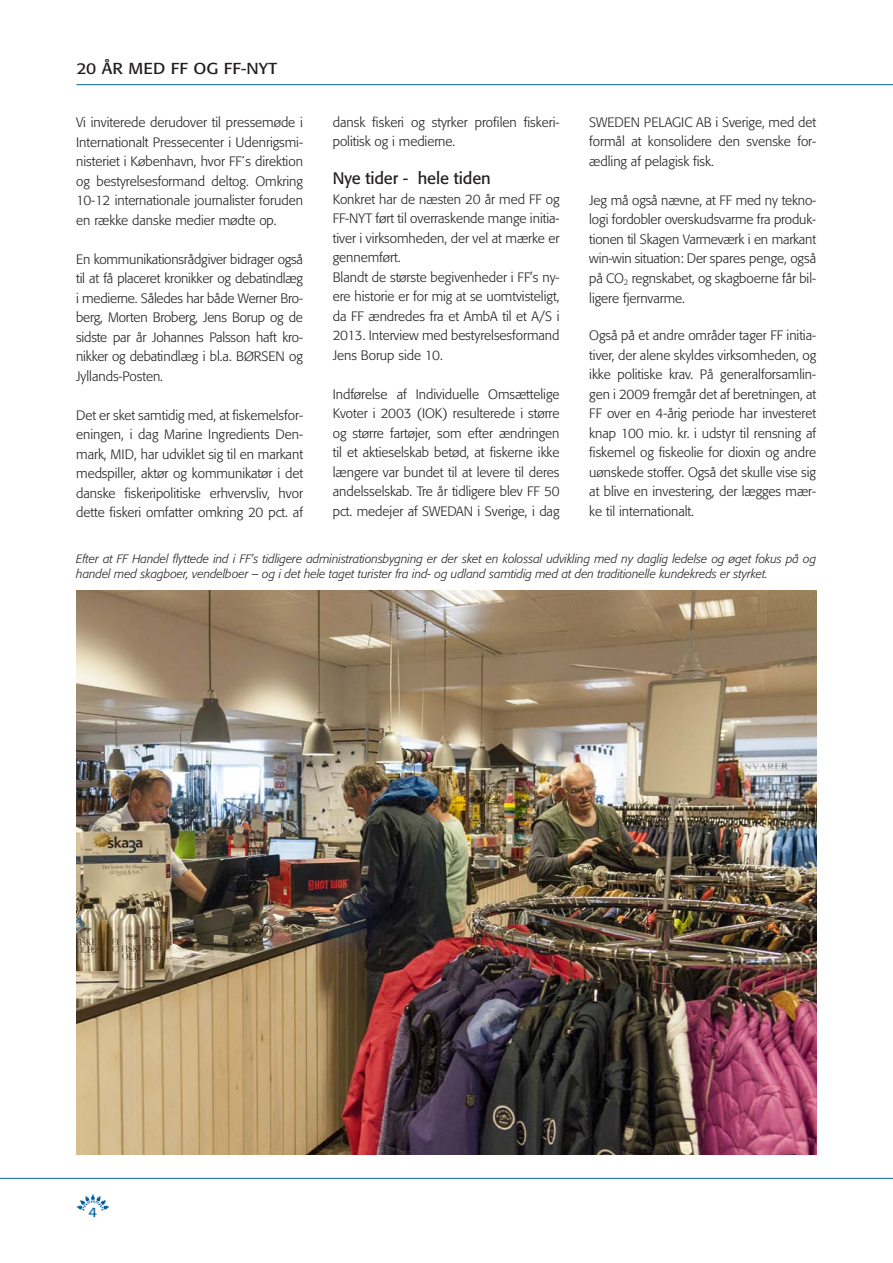
<style>
.page{position:relative;width:893px;height:1263px;background:#fff}
.page>*{position:absolute;margin:0;border:0;box-sizing:border-box;transform-origin:0 0}
.Rubrik_2017{font:16.5px "Formata";letter-spacing:-.005em;color:#231f20}
.Over-overskrift{font:15.75px "Formata";color:#231f20;scale:1.1 1}
.BRØD_2017{font:300 13.5px/19.5px "Formata";letter-spacing:-.005em;color:#231f20;text-align:justify}
.Rubrik_2017-2{font:300 13.5px/19.5px "Formata";letter-spacing:-.005em;color:#231f20;text-align:justify}
.t1{font:13.5px "Formata";color:#0062a3;scale:1.1 1}
.Billedtekst_2017{font:italic 300 12px/15px "Formata";letter-spacing:-.005em;color:#231f20}
</style>
<div class="page">
<hr style="left:0;top:1178px;width:893px;height:1px;background:#0062a3">
<svg style="left:77px;top:1194px;width:32px;height:17px"></svg>
<hr style="left:77px;top:84px;width:816px;height:1px;background:#0062a3">
<img style="left:76px;top:591px;width:741px;height:563px">
<p class="Over-overskrift" style="left:77px;top:59px;width:184px">20 ÅR MED FF OG FF-NYT</p>
<p class="BRØD_2017" style="left:76px;top:113px;width:228px">Vi inviterede derudover til pressemøde i Internationalt Pressecenter i Udenrigsmi&shy;nisteriet i København, hvor FF´s direktion og bestyrelsesformand deltog. Omkring 10-12 internationale journalister foruden en række danske medier mødte op.</p>
<p class="BRØD_2017" style="left:76px;top:249px;width:228px">En kommunikationsrådgiver bidrager også til at få placeret kronikker og debatindlæg i medierne. Således har både Werner Bro&shy;berg, Morten Broberg, Jens Borup og de sidste par år Johannes Palsson haft kro&shy;nikker og debatindlæg i bl.a. BØRSEN og Jyllands-Posten.</p>
<p class="Rubrik_2017-2" style="left:76px;top:405px;width:228px">Det er sket samtidig med, at fiskemelsfor&shy;eningen, i dag Marine Ingredients Den&shy;mark, MID, har udviklet sig til en markant medspiller, aktør og kommunikatør i det danske fiskeripolitiske erhvervsliv, hvor dette fiskeri omfatter omkring 20 pct. af</p>
<p class="Rubrik_2017-2" style="left:333px;top:113px;width:228px">dansk fiskeri og styrker profilen fiskeri-</p>
<p class="Rubrik_2017-2" style="left:333px;top:132px;width:124px">politisk og i medierne.</p>
<p class="Rubrik_2017" style="left:333px;top:168px;width:160px">Nye tider - hele tiden</p>
<p class="BRØD_2017" style="left:333px;top:189px;width:228px">Konkret har de næsten 20 år med FF og FF-NYT ført til overraskende mange initia&shy;tiver i virksomheden, der vel at mærke er gennemført.</p>
<p class="BRØD_2017" style="left:333px;top:267px;width:228px">Blandt de største begivenheder i FF’s ny&shy;ere historie er for mig at se uomtvisteligt, da FF ændredes fra et AmbA til et A/S i 2013. Interview med bestyrelsesformand Jens Borup side 10.</p>
<p class="BRØD_2017" style="left:333px;top:384px;width:228px">Indførelse af Individuelle Omsættelige Kvoter i 2003 (IOK) resulterede i større og større fartøjer, som efter ændringen til et aktieselskab betød, at fiskerne ikke længere var bundet til at levere til deres andelsselskab. Tre år tidligere blev FF 50 pct. medejer af SWEDAN i Sverige, i dag</p>
<p class="BRØD_2017" style="left:589px;top:113px;width:228px">SWEDEN PELAGIC AB i Sverige, med det formål at konsolidere den svenske for&shy;ædling af pelagisk fisk.</p>
<p class="BRØD_2017" style="left:589px;top:191px;width:228px">Jeg må også nævne, at FF med ny tekno&shy;logi fordobler overskudsvarme fra produk&shy;tionen til Skagen Varmeværk i en markant win-win situation: Der spares penge, også på CO<sub>2</sub> regnskabet, og skagboerne får bil&shy;ligere fjernvarme.</p>
<p class="BRØD_2017" style="left:589px;top:326px;width:228px">Også på et andre områder tager FF initia&shy;tiver, der alene skyldes virksomheden, og ikke politiske krav. På generalforsamlin&shy;gen i 2009 fremgår det af beretningen, at FF over en 4-årig periode har investeret knap 100 mio. kr. i udstyr til rensning af fiskemel og fiskeolie for dioxin og andre uønskede stoffer. Også det skulle vise sig at blive en investering, der lægges mær&shy;ke til internationalt.</p>
<p class="Billedtekst_2017" style="left:76px;top:551px;width:741px">Efter at FF Handel flyttede ind i FF’s tidligere administrationsbygning er der sket en kolossal udvikling med ny daglig ledelse og øget fokus på og handel med skagboer, vendelboer – og i det hele taget turister fra ind- og udland samtidig med at den traditionelle kundekreds er styrket.</p>
<p class="t1" style="left:88px;top:1204px;width:9px">4</p>
</div>
